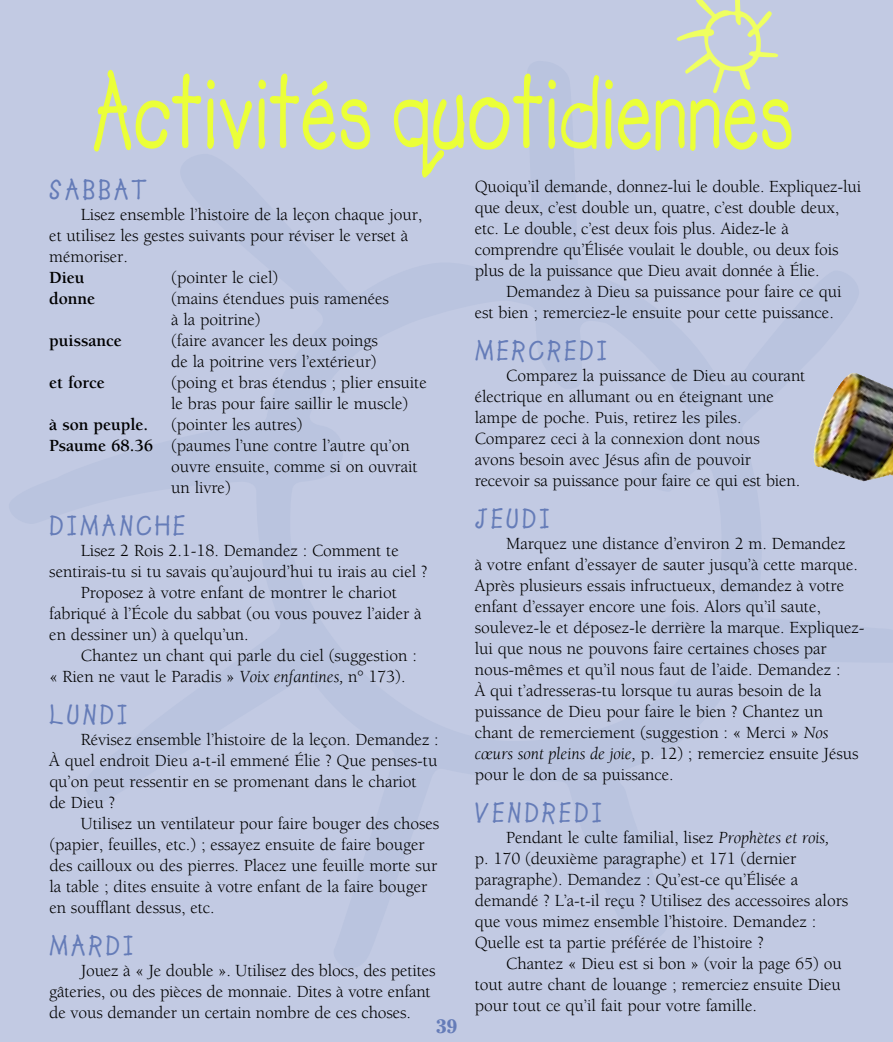
<style>
.page{position:relative;width:893px;height:1042px;background:#c2cae3}
.page>*{position:absolute;margin:0;border:0;box-sizing:border-box;transform-origin:0 0}
.t1{font:105px "Lemonade ICG Bold";color:#ebff38;scale:.75 1}
.t2{font:28px "Lemonade ICG Bold";letter-spacing:.1em;color:#657cb8}
.t3{font:700 19.25px "Cheltenham";color:#657cb8}
.t4{font:17.5px/21px "Berkeley";letter-spacing:-.005em;color:#000}
.t5{font:700 17.5px "Berkeley";letter-spacing:-.005em;color:#000}
.s1{font-weight:700}
.s2{font-style:italic}
</style>
<div class="page">
<svg style="left:714px;top:93px;width:179px;height:389px"></svg>
<svg style="left:677px;top:0;width:101px;height:93px"></svg>
<img style="left:885px;top:385px;width:8px;height:65px">
<h1 class="t1" style="left:92px;top:49px;width:938px">Activités quotidiennes</h1>
<h2 class="t2" style="left:49px;top:173px;width:100px">SABBAT</h2>
<p class="t4" style="left:49px;top:205px;width:375px;text-indent:31px">Lisez ensemble l’histoire de la leçon chaque jour, et utilisez les gestes suivants pour réviser le verset à mémoriser.</p>
<p class="t5" style="left:49px;top:270px;width:37px">Dieu</p>
<p class="t4" style="left:171px;top:268px;width:109px">(pointer le ciel)</p>
<p class="t5" style="left:49px;top:291px;width:48px">donne</p>
<p class="t4" style="left:171px;top:289px;width:219px">(mains étendues puis ramenées à la poitrine)</p>
<p class="t5" style="left:49px;top:333px;width:74px">puissance</p>
<p class="t4" style="left:171px;top:331px;width:208px">(faire avancer les deux poings de la poitrine vers l’extérieur)</p>
<p class="t5" style="left:49px;top:375px;width:57px">et force</p>
<p class="t4" style="left:171px;top:373px;width:257px">(poing et bras étendus ; plier ensuite le bras pour faire saillir le muscle)</p>
<p class="t5" style="left:49px;top:417px;width:100px">à son peuple.</p>
<p class="t4" style="left:171px;top:415px;width:133px">(pointer les autres)</p>
<p class="t4" style="left:49px;top:436px;width:362px"><span class="s1">Psaume 68.36</span> (paumes l’une contre l’autre qu’on</p>
<p class="t4" style="left:171px;top:457px;width:248px">ouvre ensuite, comme si on ouvrait</p>
<p class="t4" style="left:171px;top:478px;width:61px">un livre)</p>
<h2 class="t2" style="left:49px;top:509px;width:137px">DIMANCHE</h2>
<p class="t4" style="left:81px;top:541px;width:319px">Lisez 2 Rois 2.1-18. Demandez : Comment te</p>
<p class="t4" style="left:49px;top:562px;width:380px">sentirais-tu si tu savais qu’aujourd’hui tu irais au ciel ?</p>
<p class="t4" style="left:81px;top:583px;width:318px">Proposez à votre enfant de montrer le chariot</p>
<p class="t4" style="left:49px;top:604px;width:374px">fabriqué à l’École du sabbat (ou vous pouvez l’aider à</p>
<p class="t4" style="left:49px;top:625px;width:201px">en dessiner un) à quelqu’un.</p>
<p class="t4" style="left:81px;top:646px;width:338px">Chantez un chant qui parle du ciel (suggestion :</p>
<p class="t4" style="left:49px;top:667px;width:358px">« Rien ne vaut le Paradis » <span class="s2">Voix enfantines,</span> n° 173).</p>
<h2 class="t2" style="left:49px;top:698px;width:79px">LUNDI</h2>
<p class="t4" style="left:49px;top:730px;width:391px;text-indent:31px">Révisez ensemble l’histoire de la leçon. Demandez :<br>À quel endroit Dieu a-t-il emmené Élie ? Que penses-tu qu’on peut ressentir en se promenant dans le chariot<br>de Dieu ?</p>
<p class="t4" style="left:49px;top:814px;width:392px;text-indent:31px">Utilisez un ventilateur pour faire bouger des choses (papier, feuilles, etc.) ; essayez ensuite de faire bouger des cailloux ou des pierres. Placez une feuille morte sur la table ; dites ensuite à votre enfant de la faire bouger en soufflant dessus, etc.</p>
<h2 class="t2" style="left:49px;top:929px;width:85px">MARDI</h2>
<p class="t4" style="left:49px;top:961px;width:388px;text-indent:31px">Jouez à « Je double ». Utilisez des blocs, des petites gâteries, ou des pièces de monnaie. Dites à votre enfant de vous demander un certain nombre de ces choses.</p>
<p class="t4" style="left:475px;top:177px;width:388px">Quoiqu’il demande, donnez-lui le double. Expliquez-lui que deux, c’est double un, quatre, c’est double deux, etc. Le double, c’est deux fois plus. Aidez-le à comprendre qu’Élisée voulait le double, ou deux fois plus de la puissance que Dieu avait donnée à Élie.</p>
<p class="t4" style="left:475px;top:282px;width:368px;text-indent:31px">Demandez à Dieu sa puissance pour faire ce qui est bien ; remerciez-le ensuite pour cette puissance.</p>
<h2 class="t2" style="left:475px;top:334px;width:134px">MERCREDI</h2>
<p class="t4" style="left:475px;top:366px;width:332px;text-indent:31px">Comparez la puissance de Dieu au courant électrique en allumant ou en éteignant une lampe de poche. Puis, retirez les piles.<br>Comparez ceci à la connexion dont nous<br>avons besoin avec Jésus afin de pouvoir recevoir sa puissance pour faire ce qui est bien.</p>
<h2 class="t2" style="left:475px;top:502px;width:76px">JEUDI</h2>
<p class="t4" style="left:475px;top:534px;width:391px;text-indent:31px">Marquez une distance d’environ 2 m. Demandez<br>à votre enfant d’essayer de sauter jusqu’à cette marque.<br>Après plusieurs essais infructueux, demandez à votre enfant d’essayer encore une fois. Alors qu’il saute, soulevez-le et déposez-le derrière la marque. Expliquez&shy;lui que nous ne pouvons faire certaines choses par nous-mêmes et qu’il nous faut de l’aide. Demandez :<br>À qui t’adresseras-tu lorsque tu auras besoin de la puissance de Dieu pour faire le bien ? Chantez un chant de remerciement (suggestion : « Merci » <span class="s2">Nos cœurs sont pleins de joie,</span> p. 12) ; remerciez ensuite Jésus pour le don de sa puissance.</p>
<h2 class="t2" style="left:475px;top:796px;width:129px">VENDREDI</h2>
<p class="t4" style="left:475px;top:828px;width:375px;text-indent:31px">Pendant le culte familial, lisez <span class="s2">Prophètes et rois,<br></span>p. 170 (deuxième paragraphe) et 171 (dernier paragraphe). Demandez : Qu’est-ce qu’Élisée a demandé ? L’a-t-il reçu ? Utilisez des accessoires alors que vous mimez ensemble l’histoire. Demandez :<br>Quelle est ta partie préférée de l’histoire ?</p>
<p class="t4" style="left:475px;top:954px;width:369px;text-align:justify;text-indent:31px">Chantez « Dieu est si bon » (voir la page 65) ou tout autre chant de louange ; remerciez ensuite Dieu pour tout ce qu’il fait pour votre famille.</p>
<p class="t3" style="left:436px;top:1019px;width:23px">39</p>
</div>
